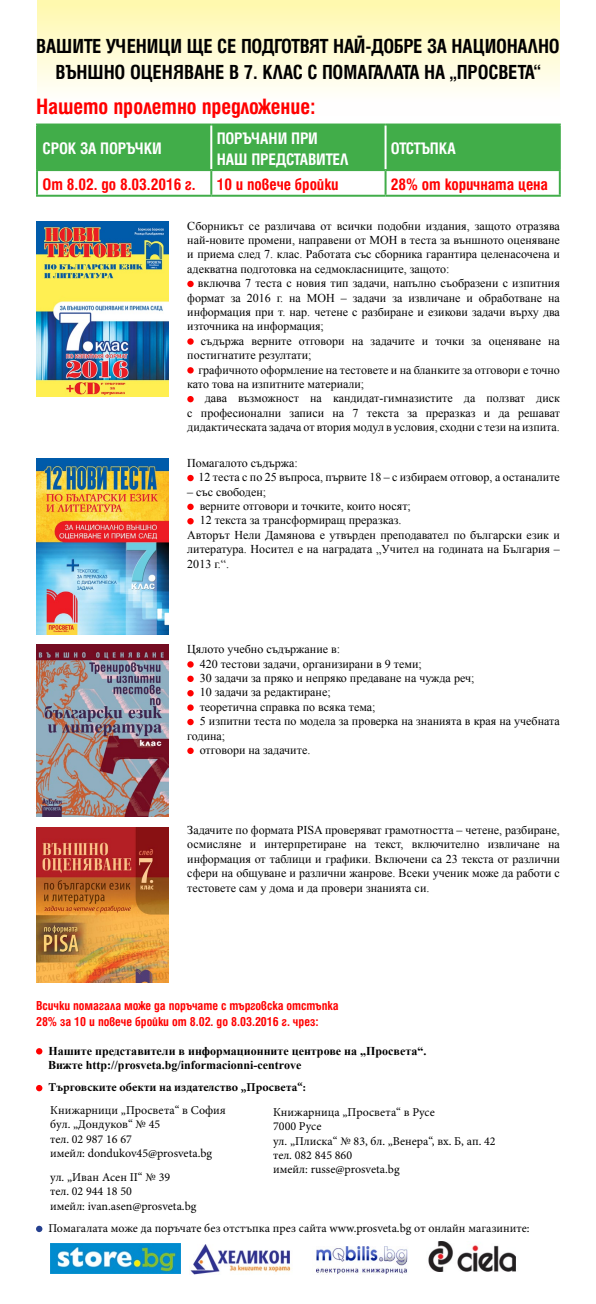
<style>
.page{position:relative;width:596px;height:1304px;background:#fff}
.page>*{position:absolute;margin:0;border:0;box-sizing:border-box;transform-origin:0 0}
.t1{font:700 condensed 24px "Helen Bg";color:#f00}
.t2{font:700 condensed 22px/26.4px "Helen Bg";letter-spacing:-.005em;color:#000;text-align:center}
.t3{font:700 condensed 18px "Helen Bg";color:#f00}
.t4{font:700 condensed 18px/21.6px "Helen Bg";letter-spacing:-.01em;color:#fff}
.t5{font:700 condensed 14px/16px "Helen Bg";color:#f00}
.t6{font:12px/14.4px "Times New Roman";color:#000;text-align:justify}
.t7{font:12px/14.4px "Minion Pro";color:#000}
.t8{font:700 12px/14.4px "Times New Roman";color:#000}
.t9{font:700 12px "Minion Pro";color:#000}
</style>
<div class="page">
<div style="left:36px;top:0;width:523px;height:116px;background:linear-gradient(to bottom,#fff9ac,#fff)"></div>
<div style="left:38px;top:126px;width:520px;height:43px;background:#41ad49"></div>
<hr style="left:36px;top:124px;width:175px;height:2px;background:#41ad49">
<hr style="left:36px;top:126px;width:2px;height:43px;background:#41ad49">
<hr style="left:211px;top:124px;width:174px;height:2px;background:#41ad49">
<hr style="left:385px;top:124px;width:175px;height:2px;background:#41ad49">
<hr style="left:558px;top:126px;width:2px;height:43px;background:#41ad49">
<hr style="left:36px;top:169px;width:175px;height:2px;background:#41ad49">
<hr style="left:36px;top:171px;width:2px;height:24px;background:#41ad49">
<hr style="left:211px;top:169px;width:174px;height:2px;background:#41ad49">
<hr style="left:210px;top:171px;width:2px;height:24px;background:#41ad49">
<hr style="left:385px;top:169px;width:175px;height:2px;background:#41ad49">
<hr style="left:384px;top:171px;width:2px;height:24px;background:#41ad49">
<hr style="left:558px;top:171px;width:2px;height:24px;background:#41ad49">
<hr style="left:36px;top:195px;width:175px;height:2px;background:#41ad49">
<hr style="left:211px;top:195px;width:174px;height:2px;background:#41ad49">
<hr style="left:385px;top:195px;width:175px;height:2px;background:#41ad49">
<hr style="left:210px;top:126px;width:2px;height:43px;background:#fff">
<hr style="left:384px;top:126px;width:2px;height:43px;background:#fff">
<img style="left:37px;top:459px;width:131px;height:175px">
<img style="left:37px;top:222px;width:131px;height:174px">
<img style="left:36px;top:645px;width:133px;height:171px">
<img style="left:36px;top:827px;width:133px;height:156px">
<svg style="left:187px;top:475px;width:6px;height:6px"></svg>
<svg style="left:187px;top:504px;width:6px;height:6px"></svg>
<svg style="left:187px;top:518px;width:6px;height:6px"></svg>
<div style="left:187px;top:661px;width:6px;height:7px;background:#f00;border-radius:50%"></div>
<svg style="left:187px;top:676px;width:6px;height:6px"></svg>
<svg style="left:187px;top:690px;width:6px;height:6px"></svg>
<div style="left:187px;top:704px;width:6px;height:7px;background:#f00;border-radius:50%"></div>
<svg style="left:187px;top:719px;width:6px;height:6px"></svg>
<svg style="left:187px;top:748px;width:6px;height:6px"></svg>
<svg style="left:187px;top:281px;width:6px;height:6px"></svg>
<div style="left:187px;top:338px;width:6px;height:7px;background:#f00;border-radius:50%"></div>
<div style="left:187px;top:367px;width:6px;height:7px;background:#f00;border-radius:50%"></div>
<svg style="left:187px;top:396px;width:6px;height:6px"></svg>
<svg style="left:36px;top:1048px;width:6px;height:6px"></svg>
<svg style="left:36px;top:1085px;width:6px;height:6px"></svg>
<svg style="left:36px;top:1226px;width:6px;height:6px"></svg>
<img style="left:50px;top:1243px;width:131px;height:30px">
<img style="left:190px;top:1244px;width:101px;height:30px">
<img style="left:316px;top:1246px;width:92px;height:28px">
<img style="left:428px;top:1242px;width:88px;height:30px">
<h2 class="t2" style="left:36px;top:32px;width:525px">ВАШИТЕ УЧЕНИЦИ ЩЕ СЕ ПОДГОТВЯТ НАЙ-ДОБРЕ ЗА НАЦИОНАЛНО<br>ВЪНШНО ОЦЕНЯВАНЕ В 7. КЛАС С ПОМАГАЛАТА НА „ПРОСВЕТА“</h2>
<h1 class="t1" style="left:36px;top:93px;width:281px">Нашето пролетно предложение:</h1>
<h3 class="t4" style="left:42px;top:137px;width:121px">СРОК ЗА ПОРЪЧКИ</h3>
<h3 class="t4" style="left:216px;top:127px;width:133px">ПОРЪЧАНИ ПРИ<br>НАШ ПРЕДСТАВИТЕЛ</h3>
<h3 class="t4" style="left:390px;top:137px;width:66px">ОТСТЪПКА</h3>
<h3 class="t3" style="left:42px;top:174px;width:297px">От 8.02. до 8.03.2016 г. 10 и повече бройки</h3>
<h3 class="t3" style="left:390px;top:174px;width:158px">28% от коричната цена</h3>
<p class="t6" style="left:187px;top:218px;width:374px">Сборникът се различава от всички подобни издания, защото отразява най-новите промени, направени от МОН в теста за външното оценяване и приема след 7. клас. Работата със сборника гарантира целенасочена и адекватна подготовка на седмокласниците, защото:</p>
<p class="t6" style="left:187px;top:276px;width:374px;text-indent:11px">включва 7 теста с новия тип задачи, напълно съобразени с изпитния формат за 2016 г. на МОН – задачи за извличане и обработване на информация при т. нар. четене с разбиране и езикови задачи върху два източника на информация;</p>
<p class="t6" style="left:187px;top:333px;width:374px;text-indent:13px">съдържа верните отговори на задачите и точки за оценяване на постигнатите резултати;</p>
<p class="t6" style="left:187px;top:362px;width:374px;text-indent:11px">графичното оформление на тестовете и на бланките за отговори е точно като това на изпитните материали;</p>
<p class="t6" style="left:187px;top:391px;width:374px;text-indent:17px">дава възможност на кандидат-гимназистите да ползват диск с професионални записи на 7 текста за преразказ и да решават дидактическата задача от втория модул в условия, сходни с тези на изпита.</p>
<p class="t6" style="left:198px;top:455px;width:363px;text-indent:-11px">Помагалото съдържа:<br>12 теста с по 25 въпроса, първите 18 – с избираем отговор, а останалите</p>
<p class="t6" style="left:187px;top:484px;width:80px">– със свободен;</p>
<p class="t6" style="left:199px;top:499px;width:212px">верните отговори и точките, които носят;</p>
<p class="t6" style="left:199px;top:513px;width:203px">12 текста за трансформиращ преразказ.</p>
<p class="t6" style="left:187px;top:527px;width:374px">Авторът Нели Дамянова е утвърден преподавател по български език и</p>
<p class="t6" style="left:187px;top:542px;width:374px">литература. Носител е на наградата „Учител на годината на България –</p>
<p class="t6" style="left:187px;top:556px;width:43px">2013 г.“.</p>
<p class="t6" style="left:187px;top:642px;width:154px">Цялото учебно съдържание в:</p>
<p class="t6" style="left:199px;top:656px;width:223px">420 тестови задачи, организирани в 9 теми;</p>
<p class="t6" style="left:199px;top:671px;width:276px">30 задачи за пряко и непряко предаване на чужда реч;</p>
<p class="t6" style="left:199px;top:685px;width:132px">10 задачи за редактиране;</p>
<p class="t6" style="left:199px;top:699px;width:177px">теоретична справка по всяка тема;</p>
<p class="t6" style="left:200px;top:714px;width:361px">5 изпитни теста по модела за проверка на знанията в края на учебната</p>
<p class="t6" style="left:187px;top:728px;width:39px">година;</p>
<p class="t6" style="left:199px;top:743px;width:112px">отговори на задачите.</p>
<p class="t6" style="left:187px;top:823px;width:374px">Задачите по формата PISA проверяват грамотността – четене, разбиране, осмисляне и интерпретиране на текст, включително извличане на информация от таблици и графики. Включени са 23 текста от различни сфери на общуване и различни жанрове. Всеки ученик може да работи с тестовете сам у дома и да провери знанията си.</p>
<p class="t5" style="left:36px;top:997px;width:304px">Всички помагала може да поръчате с търговска отстъпка<br>28% за 10 и повече бройки oт 8.02. до 8.03.2016 г. чрез:</p>
<p class="t8" style="left:48px;top:1043px;width:379px">Нашите представители в информационните центрове на „Просвета“.<br>Вижте http://prosveta.bg/informacionni-centrove</p>
<p class="t9" style="left:48px;top:1079px;width:259px">Търговските обекти на издателство „Просвета“:</p>
<p class="t7" style="left:50px;top:1103px;width:177px">Книжарници „Просвета“ в София бул. „Дондуков“ № 45<br>тел. 02 987 16 67<br>имейл: dondukov45@prosveta.bg</p>
<p class="t7" style="left:50px;top:1170px;width:148px">ул. „Иван Асен II“ № 39<br>тел. 02 944 18 50<br>имейл: ivan.asen@prosveta.bg</p>
<p class="t7" style="left:48px;top:1221px;width:482px">Помагалата може да поръчате без отстъпка през сайта www.prosveta.bg от онлайн магазините:</p>
<p class="t7" style="left:273px;top:1105px;width:224px">Книжарница „Просвета“ в Русе<br>7000 Русе<br>ул. „Плиска“ № 83, бл. „Венера“, вх. Б, ап. 42 тел. 082 845 860<br>имейл: russe@prosveta.bg</p>
</div>
